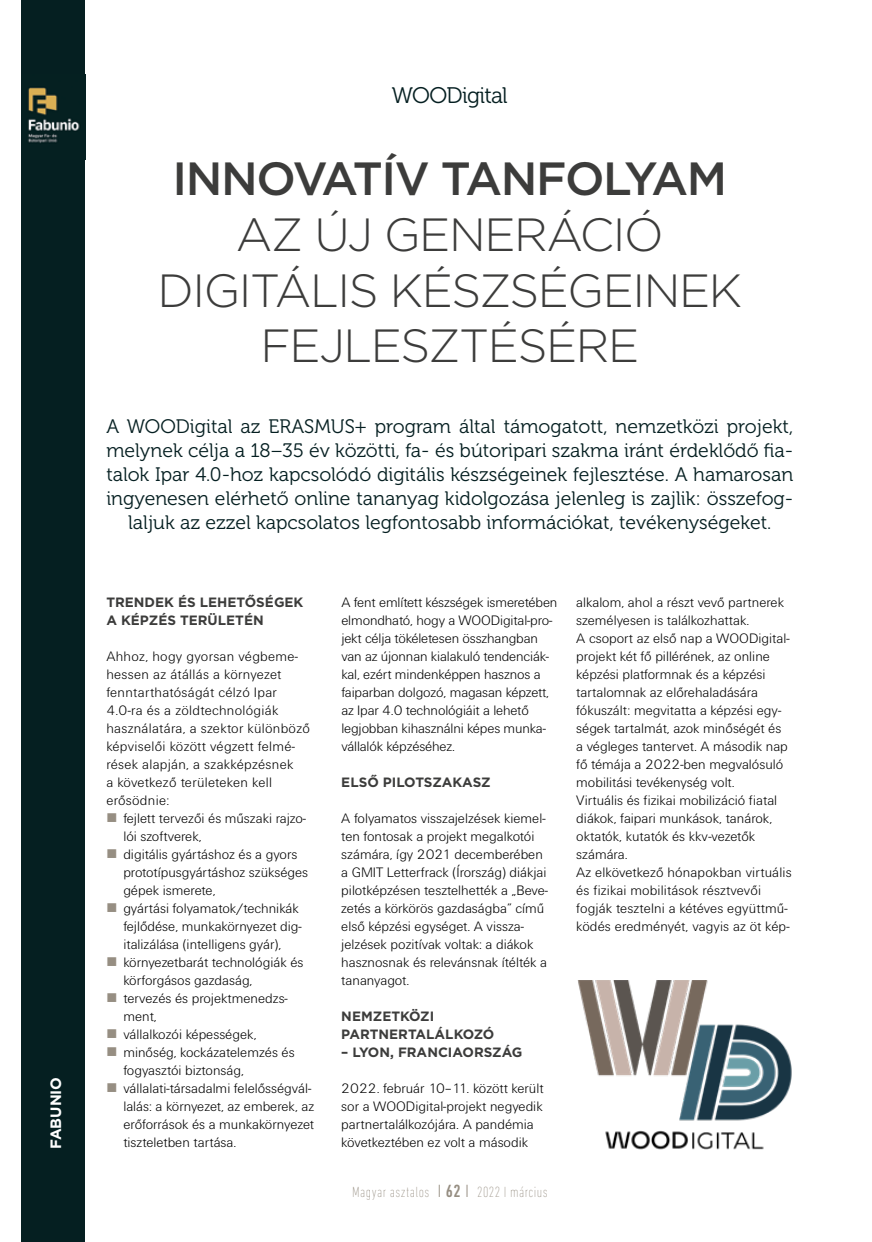
<style>
.page{position:relative;width:872px;height:1242px;background:#fff}
.page>*{position:absolute;margin:0;border:0;box-sizing:border-box;transform-origin:0 0}
.t1{font:300 46.5px/55.8px "Gotham";letter-spacing:-.03em;color:#3c3c3b;text-align:center}
.t2{font:500 46.5px "Gotham";letter-spacing:-.03em;color:#3c3c3b}
.t3{font:22.5px "Museo 300";letter-spacing:-.03em;color:#051f21}
.t4{font:19.5px/24px "Museo 300";color:#051f21;text-align:center}
.t5{font:200 condensed 15px "DIN Next LT Pro";letter-spacing:.03em;color:#968e82}
.t6{font:700 15px "Gotham";color:#fff}
.t7{font:14.25px/18px "U001 Lig";color:#000}
.t8{font:14.25px/18px "U001 Lig";letter-spacing:.02em;color:#000}
.t9{font:700 13.5px/18px "Gotham";color:#3c3c3b}
.s1{font-family:"Liberation Sans";font-size:18px;color:#968e82}
.s2{font-weight:300;font-size:18px}
.s3{font-weight:500;font-size:18px}
</style>
<div class="page">
<div style="left:21px;top:0;width:64px;height:1242px;background:#051f21"></div>
<img style="left:28px;top:87px;width:52px;height:56px">
<img style="left:577px;top:980px;width:215px;height:170px">
<p class="t6" style="left:46px;top:1149px;width:74px;rotate:-90deg">FABUNIO</p>
<h2 class="t3" style="left:392px;top:83px;width:117px">WOODigital</h2>
<h1 class="t2" style="left:173px;top:148px;width:556px">INNOVATÍV TANFOLYAM</h1>
<h1 class="t1" style="left:157px;top:205px;width:586px">AZ ÚJ GENERÁCIÓ<br>DIGITÁLIS KÉSZSÉGEINEK<br>FEJLESZTÉSÉRE</h1>
<p class="t4" style="left:106px;top:415px;width:688px">A WOODigital az ERASMUS+ program által támogatott, nemzetközi projekt, melynek célja a 18–35 év közötti, fa- és bútoripari szakma iránt érdeklődő fia&shy;talok Ipar 4.0-hoz kapcsolódó digitális készségeinek fejlesztése. A hamarosan ingyenesen elérhető online tananyag kidolgozása jelenleg is zajlik: összefog&shy;laljuk az ezzel kapcsolatos legfontosabb információkat, tevékenységeket.</p>
<p class="t9" style="left:106px;top:593px;width:199px">TRENDEK ÉS LEHETŐSÉGEK<br>A KÉPZÉS TERÜLETÉN</p>
<p class="t8" style="left:106px;top:648px;width:205px">Ahhoz, hogy gyorsan végbeme&shy;hessen az átállás a környezet fenntarthatóságát célzó Ipar<br>4.0-ra és a zöldtechnológiák használatára, a szektor különböző képviselői között végzett felmé&shy;rések alapján, a szakképzésnek<br>a következő területeken kell erősödnie:</p>
<p class="t7" style="left:123px;top:810px;width:184px;text-indent:-17px"><span class="s1">■</span> fejlett tervezői és műszaki rajzo&shy;lói szoftverek,</p>
<p class="t7" style="left:123px;top:846px;width:186px;text-indent:-17px"><span class="s1">■</span> digitális gyártáshoz és a gyors prototípusgyártáshoz szükséges gépek ismerete,</p>
<p class="t7" style="left:123px;top:900px;width:180px;text-indent:-17px"><span class="s1">■</span> gyártási folyamatok/technikák fejlődése, munkakörnyezet dig&shy;italizálása (intelligens gyár),</p>
<p class="t7" style="left:123px;top:954px;width:182px;text-indent:-17px"><span class="s1">■</span> környezetbarát technológiák és körforgásos gazdaság,</p>
<p class="t7" style="left:123px;top:990px;width:166px;text-indent:-17px"><span class="s1">■</span> tervezés és projektmenedzs&shy;ment,</p>
<p class="t7" style="left:106px;top:1026px;width:152px"><span class="s1">■</span> vállalkozói képességek,</p>
<p class="t7" style="left:123px;top:1044px;width:173px;text-indent:-17px"><span class="s1">■</span> minőség, kockázatelemzés és fogyasztói biztonság,</p>
<p class="t7" style="left:123px;top:1080px;width:192px;text-indent:-17px"><span class="s1">■</span> vállalati-társadalmi felelősségvál&shy;lalás: a környezet, az emberek, az erőforrások és a munkakörnyezet tiszteletben tartása.</p>
<p class="t7" style="left:341px;top:593px;width:218px">A fent említett készségek ismeretében elmondható, hogy a WOODigital-pro&shy;jekt célja tökéletesen összhangban van az újonnan kialakuló tendenciák&shy;kal, ezért mindenképpen hasznos a faiparban dolgozó, magasan képzett, az Ipar 4.0 technológiáit a lehető legjobban kihasználni képes munka&shy;vállalók képzéséhez.</p>
<p class="t9" style="left:341px;top:773px;width:151px">ELSŐ PILOTSZAKASZ</p>
<p class="t7" style="left:341px;top:810px;width:208px">A folyamatos visszajelzések kiemel&shy;ten fontosak a projekt megalkotói számára, így 2021 decemberében a GMIT Letterfrack (Írország) diákjai pilotképzésen tesztelhették a „Beve&shy;zetés a körkörös gazdaságba” című első képzési egységet. A vissza&shy;jelzések pozitívak voltak: a diákok hasznosnak és relevánsnak ítélték a tananyagot.</p>
<p class="t9" style="left:341px;top:1007px;width:154px">NEMZETKÖZI<br>PARTNERTALÁLKOZÓ</p>
<p class="t9" style="left:341px;top:1043px;width:183px">– LYON, FRANCIAORSZÁG</p>
<p class="t7" style="left:341px;top:1080px;width:204px">2022. február 10–11. között került sor a WOODigital-projekt negyedik partnertalálkozójára. A pandémia következtében ez volt a második</p>
<p class="t5" style="left:352px;top:1183px;width:197px">Magyar asztalos <span class="s2">I</span> <span class="s3">62</span> <span class="s2">I</span> 2022 I március</p>
<p class="t7" style="left:576px;top:593px;width:217px">alkalom, ahol a részt vevő partnerek személyesen is találkozhattak.<br>A csoport az első nap a WOODigital&shy;projekt két fő pillérének, az online képzési platformnak és a képzési tartalomnak az előrehaladására fókuszált: megvitatta a képzési egy&shy;ségek tartalmát, azok minőségét és a végleges tantervet. A második nap fő témája a 2022-ben megvalósuló mobilitási tevékenység volt.<br>Virtuális és fizikai mobilizáció fiatal diákok, faipari munkások, tanárok, oktatók, kutatók és kkv-vezetők számára.<br>Az elkövetkező hónapokban virtuális és fizikai mobilitások résztvevői fogják tesztelni a kétéves együttmű&shy;ködés eredményét, vagyis az öt kép-</p>
</div>
